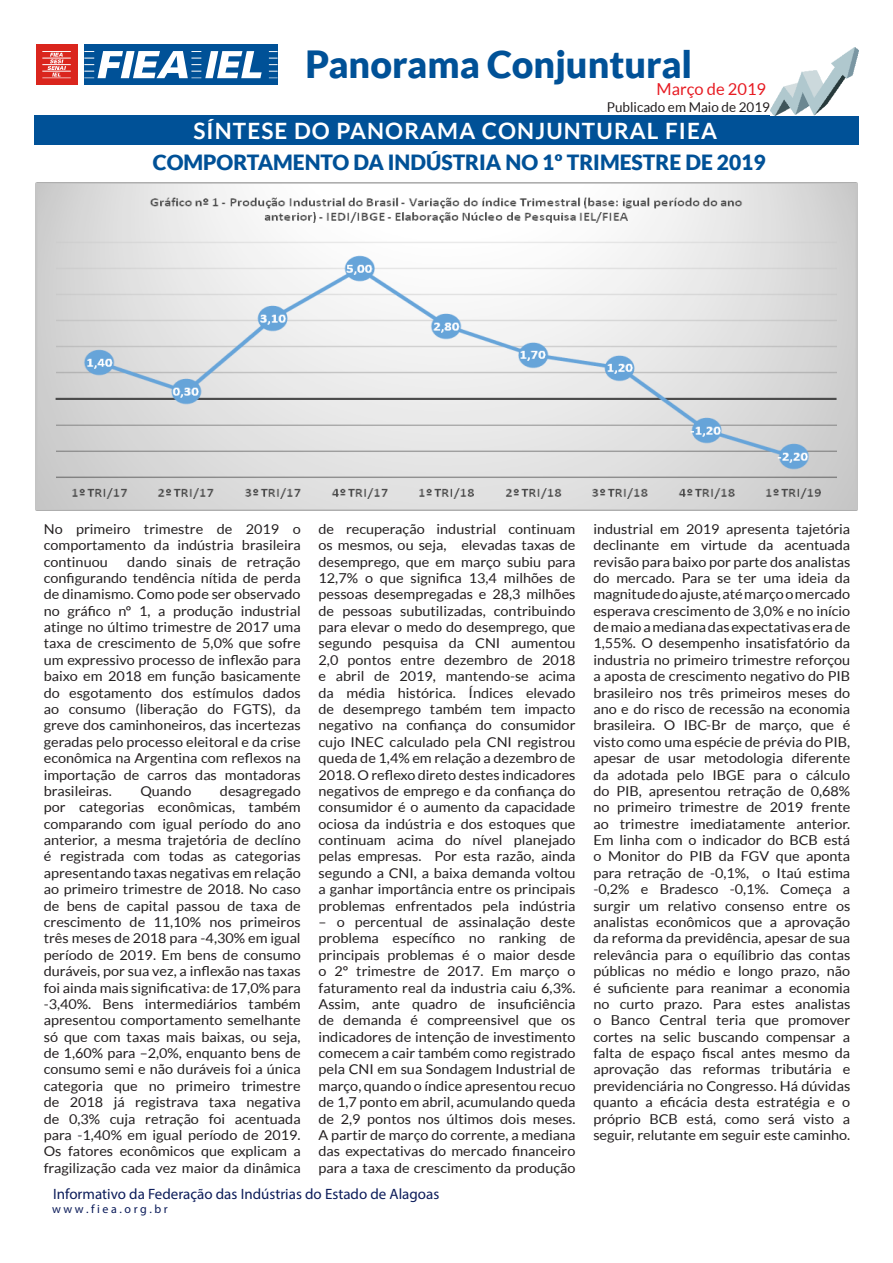
<style>
.page{position:relative;width:893px;height:1263px;background:#fff}
.page>*{position:absolute;margin:0;border:0;box-sizing:border-box;transform-origin:0 0}
.NEGRITO_1{font:900 37.5px "Lato";color:#005197}
.t1{font:700 22.5px "Lato";letter-spacing:.05em;color:#fff}
.t2{font:900 21px "Lato";color:#005197}
.NEGRITO_1-2{font:16.5px "Lato";color:#e71b22}
.t3{font:15px "Myriad Pro";color:#0c1c5a}
.t4{font:13.65px/16.4px "Lato";color:#231f20;text-align:justify;scale:1.06 1}
.NEGRITO_1-3{font:13.5px "Lato";color:#231f20}
.t5{font:12px "Myriad Pro";color:#0c1c5a}
</style>
<div class="page">
<div style="left:34px;top:116px;width:825px;height:29px;background:#005197"></div>
<img style="left:770px;top:48px;width:89px;height:67px">
<div style="left:197px;top:44px;width:81px;height:41px;background:#005197"></div>
<svg style="left:269px;top:58px;width:9px;height:7px"></svg>
<div style="left:84px;top:44px;width:117px;height:41px;background:#005197"></div>
<div style="left:36px;top:44px;width:41px;height:41px;background:#da251d"></div>
<svg style="left:42px;top:51px;width:29px;height:28px"></svg>
<svg style="left:84px;top:51px;width:178px;height:28px"></svg>
<img style="left:35px;top:182px;width:823px;height:329px">
<p class="NEGRITO_1" style="left:305px;top:42px;width:388px">Panorama Conjuntural</p>
<p class="NEGRITO_1-2" style="left:657px;top:80px;width:111px">Março de 2019</p>
<p class="NEGRITO_1-3" style="left:607px;top:100px;width:165px">Publicado em Maio de 2019</p>
<p class="t1" style="left:193px;top:118px;width:525px">SÍNTESE DO PANORAMA CONJUNTURAL FIEA</p>
<p class="t2" style="left:153px;top:150px;width:614px">COMPORTAMENTO DA INDÚSTRIA NO 1º TRIMESTRE DE 2019</p>
<p class="t4" style="left:44px;top:521px;width:244px">No primeiro trimestre de 2019 o comportamento da indústria brasileira continuou</p>
<p class="t4" style="left:44px;top:553px;width:244px;text-indent:83px">dando sinais de retração configurando tendência nítida de perda de dinamismo. Como pode ser observado no gráfico nº 1, a produção industrial atinge no último trimestre de 2017 uma taxa de crescimento de 5,0% que sofre um expressivo processo de inflexão para baixo em 2018 em função basicamente do esgotamento dos estímulos dados ao consumo (liberação do FGTS), da greve dos caminhoneiros, das incertezas geradas pelo processo eleitoral e da crise econômica na Argentina com reflexos na importação de carros das montadoras brasileiras.</p>
<p class="t4" style="left:44px;top:783px;width:244px;text-indent:176px">desagregado por categorias econômicas, também comparando com igual período do ano anterior, a mesma trajetória de declíno é registrada com todas as categorias apresentando taxas negativas em relação ao primeiro trimestre de 2018. No caso de bens de capital passou de taxa de crescimento de 11,10% nos primeiros três meses de 2018 para -4,30% em igual período de 2019. Em bens de consumo duráveis, por sua vez, a inflexão nas taxas foi ainda mais significativa: de 17,0% para -3,40%. Bens intermediários também apresentou comportamento semelhante só que com taxas mais baixas, ou seja, de 1,60% para –2,0%, enquanto bens de consumo semi e não duráveis foi a única categoria que no primeiro trimestre de 2018 já registrava taxa negativa de 0,3% cuja retração foi acentuada para -1,40% em igual período de 2019.</p>
<p class="t4" style="left:44px;top:1143px;width:244px">Os fatores econômicos que explicam a fragilização cada vez maior da dinâmica</p>
<p class="t4" style="left:140px;top:783px;width:50px">Quando</p>
<p class="t4" style="left:319px;top:521px;width:244px">de recuperação industrial continuam os mesmos, ou seja, elevadas taxas de desemprego, que em março subiu para 12,7% o que significa 13,4 milhões de pessoas desempregadas e 28,3 milhões de pessoas subutilizadas, contribuindo para elevar o medo do desemprego, que segundo pesquisa da CNI aumentou 2,0 pontos entre dezembro de 2018 e abril de 2019, mantendo-se acima da média histórica. Índices elevado de desemprego também tem impacto negativo na confiança do consumidor cujo INEC calculado pela CNI registrou queda de 1,4% em relação a dezembro de 2018. O reflexo direto destes indicadores negativos de emprego e da confiança do consumidor é o aumento da capacidade ociosa da indústria e dos estoques que continuam acima do nível planejado pelas empresas. Por esta razão, ainda segundo a CNI, a baixa demanda voltou a ganhar importância entre os principais problemas enfrentados pela indústria</p>
<p class="t4" style="left:319px;top:914px;width:244px">– o percentual de assinalação deste problema específico no ranking de principais problemas é o maior desde o 2º trimestre de 2017. Em março o faturamento real da industria caiu 6,3%.<br>Assim, ante quadro de insuficiência de demanda é compreensivel que os indicadores de intenção de investimento comecem a cair também como registrado pela CNI em sua Sondagem Industrial de março, quando o índice apresentou recuo de 1,7 ponto em abril, acumulando queda de 2,9 pontos nos últimos dois meses.</p>
<p class="t4" style="left:319px;top:1127px;width:244px">A partir de março do corrente, a mediana das expectativas do mercado financeiro para a taxa de crescimento da produção</p>
<p class="t3" style="left:53px;top:1185px;width:388px">Informativo da Federação das Indústrias do Estado de Alagoas</p>
<p class="t5" style="left:52px;top:1201px;width:117px">w w w . f i e a . o r g . b r</p>
<p class="t4" style="left:593px;top:521px;width:244px">industrial em 2019 apresenta tajetória declinante em virtude da acentuada revisão para baixo por parte dos analistas do mercado. Para se ter uma ideia da magnitude do ajuste, até março o mercado esperava crescimento de 3,0% e no início de maio a mediana das expectativas era de 1,55%. O desempenho insatisfatório da industria no primeiro trimestre reforçou a aposta de crescimento negativo do PIB brasileiro nos três primeiros meses do ano e do risco de recessão na economia brasileira. O IBC-Br de março, que é visto como uma espécie de prévia do PIB, apesar de usar metodologia diferente da adotada pelo IBGE para o cálculo do PIB, apresentou retração de 0,68% no primeiro trimestre de 2019 frente ao trimestre imediatamente anterior.<br>Em linha com o indicador do BCB está o Monitor do PIB da FGV que aponta para retração de -0,1%, o Itaú estima -0,2% e Bradesco -0,1%. Começa a surgir um relativo consenso entre os analistas econômicos que a aprovação da reforma da previdência, apesar de sua relevância para o equílibrio das contas públicas no médio e longo prazo, não é suficiente para reanimar a economia no curto prazo. Para estes analistas o Banco Central teria que promover cortes na selic buscando compensar a falta de espaço fiscal antes mesmo da aprovação das reformas tributária e previdenciária no Congresso. Há dúvidas quanto a eficácia desta estratégia e o próprio BCB está, como será visto a seguir, relutante em seguir este caminho.</p>
</div>
